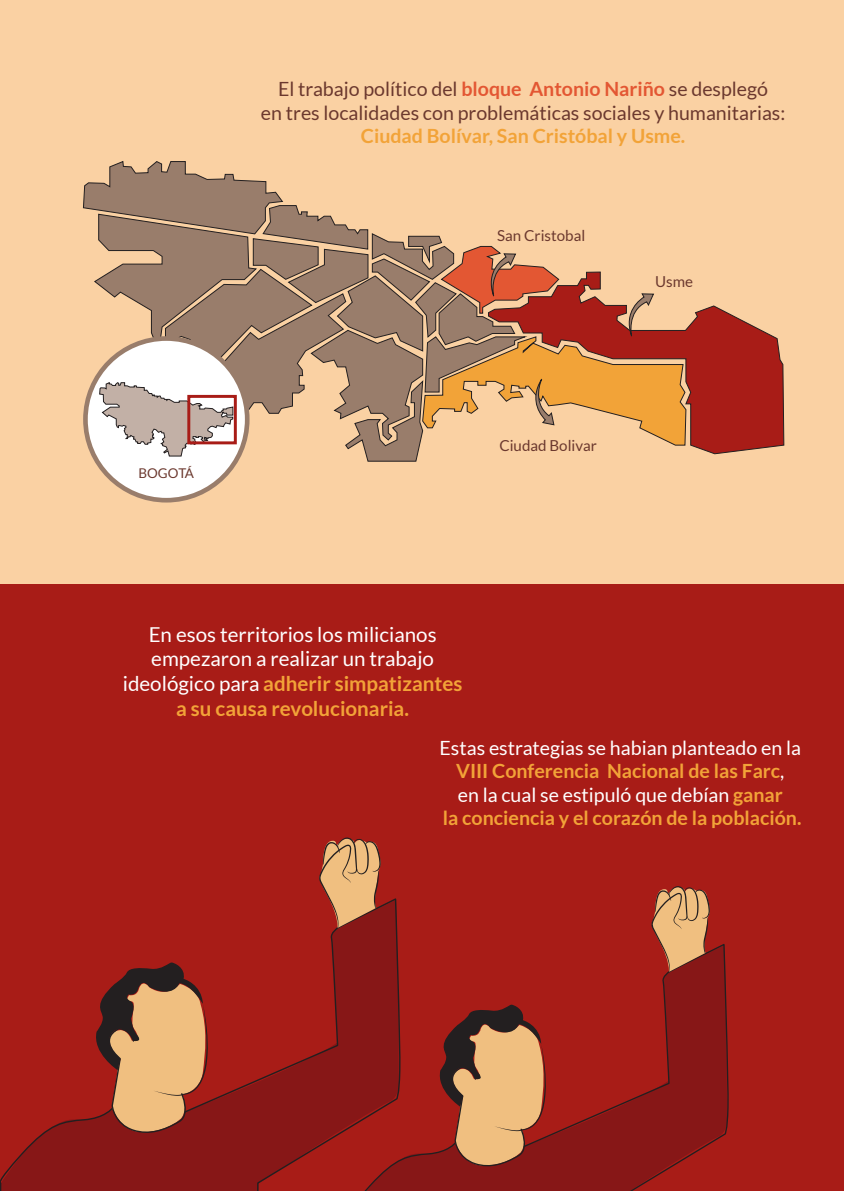
<style>
.page{position:relative;width:844px;height:1191px;background:#fff}
.page>*{position:absolute;margin:0;border:0;box-sizing:border-box;transform-origin:0 0}
.t1{font:20.47px/24.7px "Lato";color:#fff;text-align:center}
.t2{font:700 19.6px/23.4px "Lato";color:#f2a338;text-align:center}
.t3{font:19.6px/23.4px "Lato";color:#6b382e;text-align:center}
.t4{font:15.05px "Lato";color:#6b382e}
.t5{font:13.47px "Lato";color:#6b382e}
.s1{font-weight:700;color:#e35733}
.s2{font-weight:700;color:#f2a338}
.s3{font-weight:400;color:#fff}
</style>
<div class="page">
<div style="left:0;top:583px;width:843px;height:608px;background:#a81c17"></div>
<div style="left:0;top:0;width:843px;height:583px;background:#fad1a3"></div>
<svg style="left:686px;top:305px;width:98px;height:149px;background:#b1382d"></svg>
<div style="left:83px;top:336px;width:166px;height:166px;background:#997d6b;border-radius:50%"></div>
<div style="left:88px;top:341px;width:157px;height:157px;background:#fff;border-radius:50%"></div>
<svg style="left:83px;top:161px;width:603px;height:301px"></svg>
<svg style="left:0;top:899px;width:398px;height:292px"></svg>
<svg style="left:92px;top:962px;width:116px;height:173px"></svg>
<svg style="left:317px;top:837px;width:65px;height:92px"></svg>
<svg style="left:341px;top:944px;width:388px;height:247px"></svg>
<svg style="left:435px;top:1004px;width:111px;height:164px"></svg>
<svg style="left:649px;top:886px;width:62px;height:87px"></svg>
<p class="t3" style="left:261px;top:77px;width:526px">El trabajo político del <span class="s1">bloque Antonio Nariño</span> se desplegó<br>en tres localidades con problemáticas sociales y humanitarias:</p>
<p class="t2" style="left:361px;top:124px;width:326px">Ciudad Bolívar, San Cristóbal y Usme.</p>
<p class="t5" style="left:138px;top:466px;width:57px">BOGOTÁ</p>
<p class="t4" style="left:497px;top:227px;width:89px">San Cristobal</p>
<p class="t4" style="left:655px;top:273px;width:39px">Usme</p>
<p class="t4" style="left:499px;top:437px;width:99px">Ciudad Bolivar</p>
<p class="t1" style="left:123px;top:622px;width:341px">En esos territorios los milicianos empezaron a realizar un trabajo ideológico para <span class="s2">adherir simpatizantes a su causa revolucionaria.</span></p>
<p class="t2" style="left:439px;top:735px;width:363px"><span class="s3">Estas estrategias se habian planteado en la </span>VIII Conferencia Nacional de las Farc<span class="s3">,<br>en la cual se estipuló que debían</span> ganar<br>la conciencia y el corazón de la población.</p>
</div>
